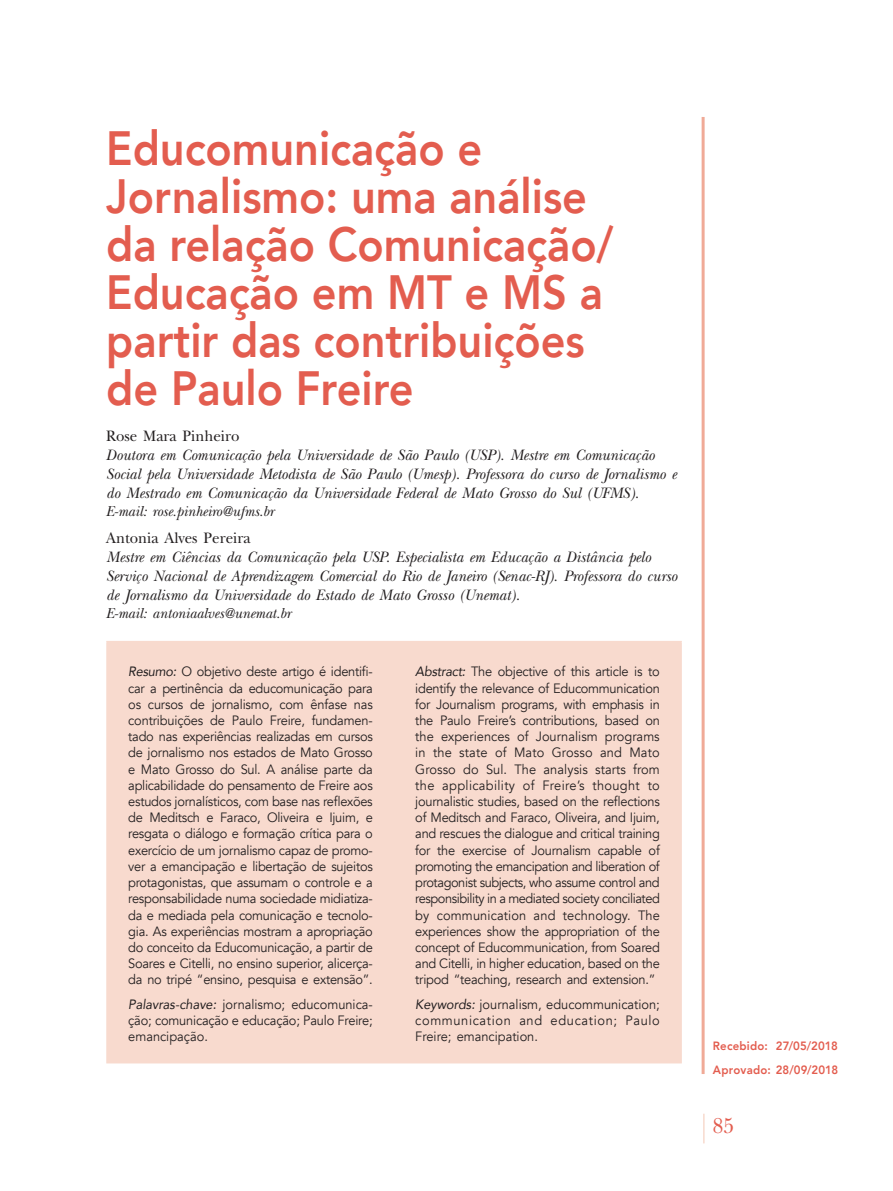
<style>
.page{position:relative;width:893px;height:1191px;background:#fff}
.page>*{position:absolute;margin:0;border:0;box-sizing:border-box;transform-origin:0 0}
.Título{font:800 48px/48px "Avenir";color:#e35d4f;scale:.9 1}
.t1{font:22.5px "New Baskerville";color:#e35d4f;scale:.9 1}
.Autor_filiacao{font:italic 15.75px/18.9px "New Baskerville";color:#231f20;scale:.95 1}
.Autor{font:15.75px "New Baskerville";color:#231f20;scale:.95 1}
.Autor_e-mail{font:italic 15px "New Baskerville";color:#231f20;scale:.95 1}
.Abstract{font:13.5px/16.2px "Avenir";letter-spacing:-.02em;color:#231f20;text-align:justify;scale:.95 1}
.Resumo{font:13.5px/16.2px "Avenir";letter-spacing:-.02em;color:#231f20;text-align:justify;scale:.95 1}
.Recebido_-_Aceito{font:800 12px "Avenir";letter-spacing:.015em;color:#e35d4f;scale:.95 1}
.s1{font-style:italic}
</style>
<div class="page">
<hr style="left:702px;top:117px;width:3px;height:957px;background:#f0aa97">
<hr style="left:703px;top:1113px;width:2px;height:30px;background:#f8dace">
<div style="left:108px;top:642px;width:572px;height:420px;background:#f8dace"></div>
<hr style="left:106px;top:641px;width:288px;height:1px;background:#f8dace">
<hr style="left:106px;top:642px;width:2px;height:420px;background:#f8dace">
<hr style="left:394px;top:641px;width:288px;height:1px;background:#f8dace">
<hr style="left:680px;top:642px;width:2px;height:420px;background:#f8dace">
<hr style="left:106px;top:1062px;width:288px;height:1px;background:#f8dace">
<hr style="left:394px;top:1062px;width:288px;height:1px;background:#f8dace">
<hr style="left:393px;top:642px;width:3px;height:420px;background:#f8dace">
<p class="Título" style="left:106px;top:124px;width:565px">Educomunicação e<br>Jornalismo: uma análise da relação Comunicação/<br>Educação em MT e MS a partir das contribuições de Paulo Freire</p>
<p class="Autor" style="left:106px;top:427px;width:142px">Rose Mara Pinheiro</p>
<p class="Autor_filiacao" style="left:106px;top:445px;width:602px">Doutora em Comunicação pela Universidade de São Paulo (USP). Mestre em Comunicação<br>Social pela Universidade Metodista de São Paulo (Umesp). Professora do curso de Jornalismo e do Mestrado em Comunicação da Universidade Federal de Mato Grosso do Sul (UFMS).</p>
<p class="Autor_e-mail" style="left:106px;top:502px;width:178px">E-mail: rose.pinheiro@ufms.br</p>
<p class="Autor" style="left:106px;top:529px;width:153px">Antonia Alves Pereira</p>
<p class="Autor_filiacao" style="left:106px;top:547px;width:602px">Mestre em Ciências da Comunicação pela USP. Especialista em Educação a Distância pelo<br>Serviço Nacional de Aprendizagem Comercial do Rio de Janeiro (Senac-RJ). Professora do curso de Jornalismo da Universidade do Estado de Mato Grosso (Unemat).</p>
<p class="Autor_e-mail" style="left:106px;top:604px;width:196px">E-mail: antoniaalves@unemat.br</p>
<p class="Resumo" style="left:128px;top:664px;width:259px"><span class="s1">Resumo:</span> O objetivo deste artigo é identifi&shy;car a pertinência da educomunicação para os cursos de jornalismo, com ênfase nas contribuições de Paulo Freire, fundamen&shy;tado nas experiências realizadas em cursos de jornalismo nos estados de Mato Grosso e Mato Grosso do Sul. A análise parte da aplicabilidade do pensamento de Freire aos estudos jornalísticos, com base nas reflexões de Meditsch e Faraco, Oliveira e Ijuim, e resgata o diálogo e formação crítica para o exercício de um jornalismo capaz de promo&shy;ver a emancipação e libertação de sujeitos protagonistas, que assumam o controle e a responsabilidade numa sociedade midiatiza&shy;da e mediada pela comunicação e tecnolo&shy;gia. As experiências mostram a apropriação do conceito da Educomunicação, a partir de Soares e Citelli, no ensino superior, alicerça&shy;da no tripé “ensino, pesquisa e extensão”.</p>
<p class="Resumo" style="left:128px;top:996px;width:259px"><span class="s1">Palavras-chave:</span> jornalismo; educomunica&shy;ção; comunicação e educação; Paulo Freire; emancipação.</p>
<p class="Abstract" style="left:415px;top:664px;width:259px"><span class="s1">Abstract:</span> The objective of this article is to identify the relevance of Educommunication for Journalism programs, with emphasis in the Paulo Freire’s contributions, based on the experiences of Journalism programs in the state of Mato Grosso and Mato Grosso do Sul. The analysis starts from the applicability of Freire’s thought to journalistic studies, based on the reflections of Meditsch and Faraco, Oliveira, and Ijuim, and rescues the dialogue and critical training for the exercise of Journalism capable of promoting the emancipation and liberation of protagonist subjects, who assume control and responsibility in a mediated society conciliated by communication and technology. The experiences show the appropriation of the concept of Educommunication, from Soared and Citelli, in higher education, based on the tripod “teaching, research and extension.”</p>
<p class="Abstract" style="left:415px;top:996px;width:259px"><span class="s1">Keywords:</span> journalism, educommunication; communication and education; Paulo Freire; emancipation.</p>
<p class="Recebido_-_Aceito" style="left:713px;top:1036px;width:133px">Recebido: 27/05/2018</p>
<p class="Recebido_-_Aceito" style="left:713px;top:1060px;width:133px">Aprovado: 28/09/2018</p>
<h2 class="t1" style="left:713px;top:1113px;width:25px">85</h2>
</div>
